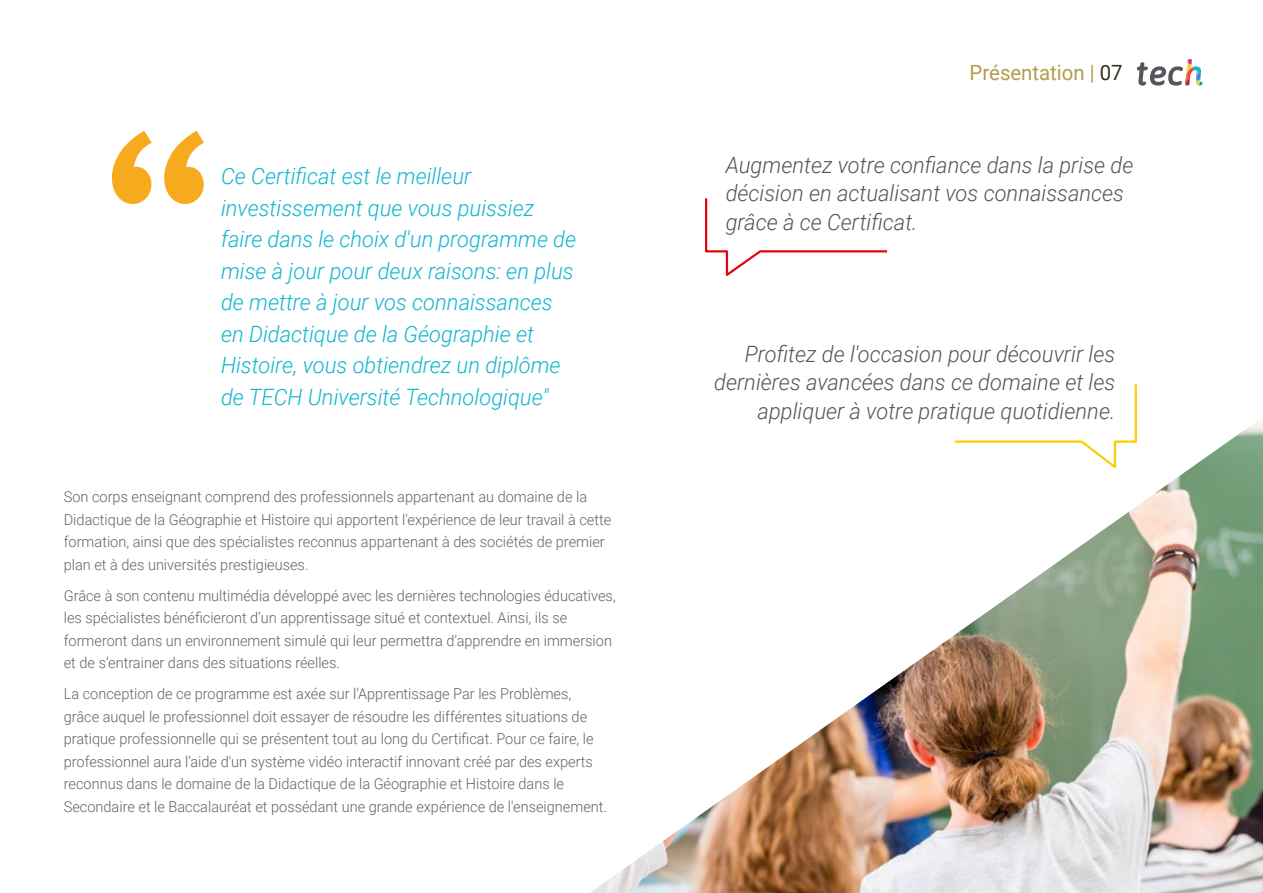
<style>
.page{position:relative;width:1263px;height:893px;background:#fff}
.page>*{position:absolute;margin:0;border:0;box-sizing:border-box;transform-origin:0 0}
.t1{font:italic 300 22.5px/31.5px "Roboto";color:#0fb6cf}
.t2{font:italic 300 22.5px/28.5px "Roboto";color:#52555b;text-align:right}
.t3{font:21px "Roboto";color:#b49c4b}
.t4{font:300 15px/22.5px "Roboto";color:#61646a}
.s1{color:#312e20}
</style>
<div class="page">
<svg style="left:112px;top:131px;width:92px;height:73px"></svg>
<img style="left:590px;top:419px;width:673px;height:474px">
<svg style="left:952px;top:384px;width:186px;height:88px"></svg>
<svg style="left:705px;top:198px;width:183px;height:78px"></svg>
<svg style="left:1137px;top:59px;width:65px;height:27px"></svg>
<p class="t1" style="left:221px;top:160px;width:357px">Ce Certificat est le meilleur investissement que vous puissiez faire dans le choix d'un programme de mise à jour pour deux raisons: en plus de mettre à jour vos connaissances en Didactique de la Géographie et Histoire, vous obtiendrez un diplôme de TECH Université Technologique"</p>
<p class="t4" style="left:64px;top:485px;width:549px">Son corps enseignant comprend des professionnels appartenant au domaine de la Didactique de la Géographie et Histoire qui apportent l'expérience de leur travail à cette formation, ainsi que des spécialistes reconnus appartenant à des sociétés de premier plan et à des universités prestigieuses.</p>
<p class="t4" style="left:64px;top:584px;width:553px">Grâce à son contenu multimédia développé avec les dernières technologies éducatives, les spécialistes bénéficieront d’un apprentissage situé et contextuel. Ainsi, ils se formeront dans un environnement simulé qui leur permettra d’apprendre en immersion et de s’entrainer dans des situations réelles.</p>
<p class="t4" style="left:64px;top:682px;width:545px">La conception de ce programme est axée sur l'Apprentissage Par les Problèmes, grâce auquel le professionnel doit essayer de résoudre les différentes situations de pratique professionnelle qui se présentent tout au long du Certificat. Pour ce faire, le professionnel aura l'aide d'un système vidéo interactif innovant créé par des experts reconnus dans le domaine de la Didactique de la Géographie et Histoire dans le Secondaire et le Baccalauréat et possédant une grande expérience de l'enseignement.</p>
<h2 class="t3" style="left:970px;top:57px;width:155px">Présentation | <span class="s1">07</span></h2>
<h1 class="t2" style="left:726px;top:150px;width:409px;text-align:left">Augmentez votre confiance dans la prise de décision en actualisant vos connaissances grâce à ce Certificat.</h1>
<h1 class="t2" style="left:714px;top:339px;width:403px">Profitez de l'occasion pour découvrir les dernières avancées dans ce domaine et les appliquer à votre pratique quotidienne.</h1>
</div>
